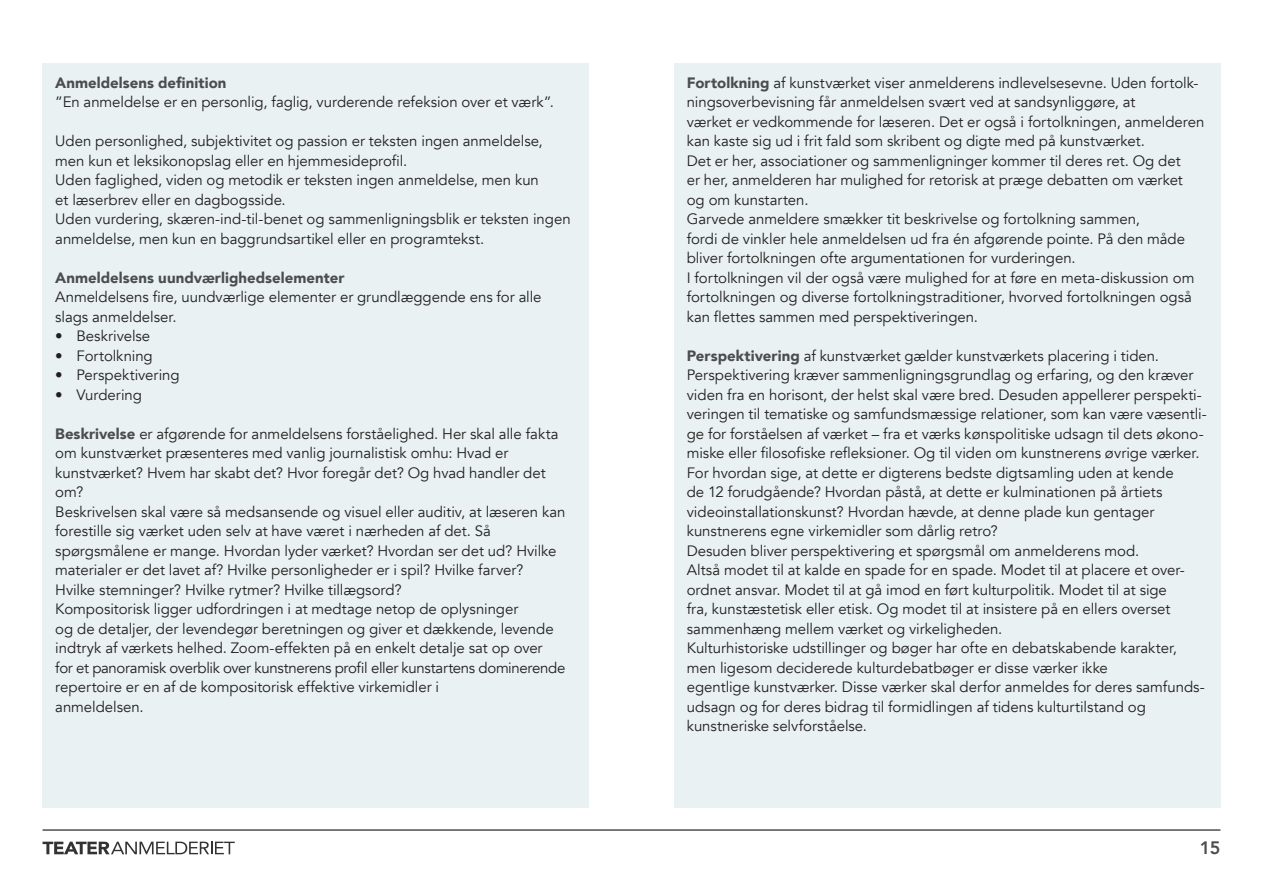
<style>
.page{position:relative;width:1263px;height:893px;background:#fff}
.page>*{position:absolute;margin:0;border:0;box-sizing:border-box;transform-origin:0 0}
.t1{font:800 18px "Avenir LT Com";color:#231f20}
.t2{font:15px/19.5px "Avenir LT Com";letter-spacing:-.005em;color:#231f20}
.t3{font:900 15px "Avenir LT Com";letter-spacing:.005em;color:#4b4c4d}
.s1{font-weight:900;color:#4b4c4d}
</style>
<div class="page">
<svg style="left:43px;top:842px;width:192px;height:12px"></svg>
<hr style="left:43px;top:829px;width:1177px;height:2px;background:#231f20">
<div style="left:43px;top:64px;width:546px;height:744px;background:#e9f1f2"></div>
<div style="left:674px;top:64px;width:546px;height:744px;background:#e9f1f2"></div>
<p class="t3" style="left:55px;top:74px;width:173px">Anmeldelsens definition</p>
<p class="t2" style="left:55px;top:93px;width:500px">”En anmeldelse er en personlig, faglig, vurderende refeksion over et værk”.</p>
<p class="t2" style="left:55px;top:132px;width:517px">Uden personlighed, subjektivitet og passion er teksten ingen anmeldelse, men kun et leksikonopslag eller en hjemmesideprofil.<br>Uden faglighed, viden og metodik er teksten ingen anmeldelse, men kun<br>et læserbrev eller en dagbogsside.<br>Uden vurdering, skæren-ind-til-benet og sammenligningsblik er teksten ingen anmeldelse, men kun en baggrundsartikel eller en programtekst.</p>
<p class="t3" style="left:55px;top:269px;width:291px">Anmeldelsens uundværlighedselementer</p>
<p class="t2" style="left:55px;top:288px;width:488px">Anmeldelsens fire, uundværlige elementer er grundlæggende ens for alle slags anmeldelser.</p>
<p class="t2" style="left:55px;top:327px;width:97px">• Beskrivelse</p>
<p class="t2" style="left:55px;top:346px;width:99px">• Fortolkning</p>
<p class="t2" style="left:55px;top:366px;width:126px">• Perspektivering</p>
<p class="t2" style="left:55px;top:385px;width:88px">• Vurdering</p>
<p class="t2" style="left:55px;top:424px;width:512px"><span class="s1">Beskrivelse</span> er afgørende for anmeldelsens forståelighed. Her skal alle fakta om kunstværket præsenteres med vanlig journalistisk omhu: Hvad er kunstværket? Hvem har skabt det? Hvor foregår det? Og hvad handler det om?<br>Beskrivelsen skal være så medsansende og visuel eller auditiv, at læseren kan forestille sig værket uden selv at have været i nærheden af det. Så spørgsmålene er mange. Hvordan lyder værket? Hvordan ser det ud? Hvilke materialer er det lavet af? Hvilke personligheder er i spil? Hvilke farver?<br>Hvilke stemninger? Hvilke rytmer? Hvilke tillægsord?<br>Kompositorisk ligger udfordringen i at medtage netop de oplysninger<br>og de detaljer, der levendegør beretningen og giver et dækkende, levende indtryk af værkets helhed. Zoom-effekten på en enkelt detalje sat op over<br>for et panoramisk overblik over kunstnerens profil eller kunstartens dominerende repertoire er en af de kompositorisk effektive virkemidler i<br>anmeldelsen.</p>
<p class="t2" style="left:687px;top:73px;width:519px"><span class="s1">Fortolkning</span> af kunstværket viser anmelderens indlevelsesevne. Uden fortolk&shy;ningsoverbevisning får anmeldelsen svært ved at sandsynliggøre, at<br>værket er vedkommende for læseren. Det er også i fortolkningen, anmelderen kan kaste sig ud i frit fald som skribent og digte med på kunstværket.<br>Det er her, associationer og sammenligninger kommer til deres ret. Og det<br>er her, anmelderen har mulighed for retorisk at præge debatten om værket og om kunstarten.<br>Garvede anmeldere smækker tit beskrivelse og fortolkning sammen,<br>fordi de vinkler hele anmeldelsen ud fra én afgørende pointe. På den måde bliver fortolkningen ofte argumentationen for vurderingen.<br>I fortolkningen vil der også være mulighed for at føre en meta-diskussion om fortolkningen og diverse fortolkningstraditioner, hvorved fortolkningen også kan flettes sammen med perspektiveringen.</p>
<p class="t2" style="left:687px;top:346px;width:521px"><span class="s1">Perspektivering</span> af kunstværket gælder kunstværkets placering i tiden.<br>Perspektivering kræver sammenligningsgrundlag og erfaring, og den kræver viden fra en horisont, der helst skal være bred. Desuden appellerer perspekti&shy;veringen til tematiske og samfundsmæssige relationer, som kan være væsentli&shy;ge for forståelsen af værket – fra et værks kønspolitiske udsagn til dets økono&shy;miske eller filosofiske refleksioner. Og til viden om kunstnerens øvrige værker.<br>For hvordan sige, at dette er digterens bedste digtsamling uden at kende<br>de 12 forudgående? Hvordan påstå, at dette er kulminationen på årtiets videoinstallationskunst? Hvordan hævde, at denne plade kun gentager kunstnerens egne virkemidler som dårlig retro?<br>Desuden bliver perspektivering et spørgsmål om anmelderens mod.<br>Altså modet til at kalde en spade for en spade. Modet til at placere et over&shy;ordnet ansvar. Modet til at gå imod en ført kulturpolitik. Modet til at sige<br>fra, kunstæstetisk eller etisk. Og modet til at insistere på en ellers overset sammenhæng mellem værket og virkeligheden.<br>Kulturhistoriske udstillinger og bøger har ofte en debatskabende karakter, men ligesom deciderede kulturdebatbøger er disse værker ikke<br>egentlige kunstværker. Disse værker skal derfor anmeldes for deres samfunds&shy;udsagn og for deres bidrag til formidlingen af tidens kulturtilstand og kunstneriske selvforståelse.</p>
<p class="t1" style="left:1199px;top:837px;width:23px">15</p>
</div>
